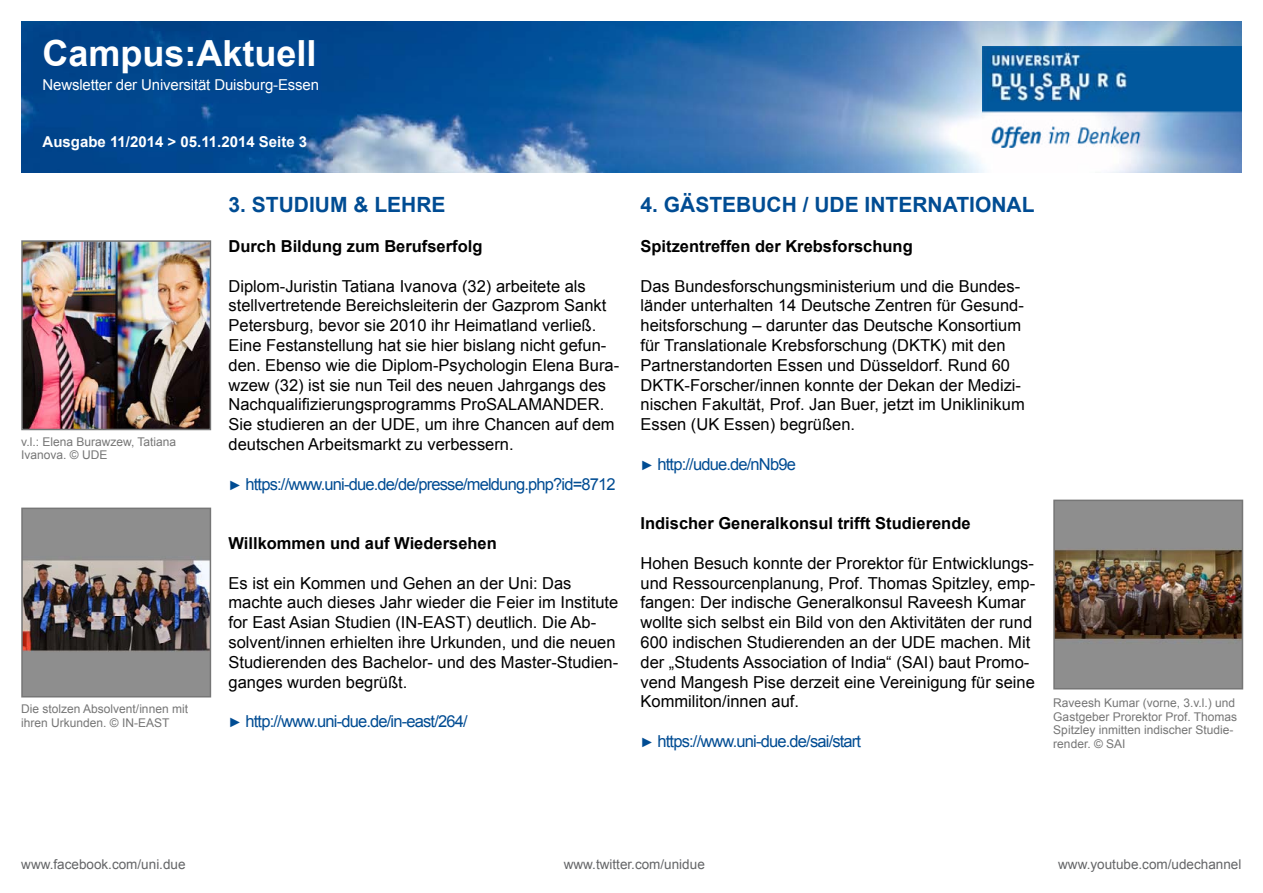
<style>
.page{position:relative;width:1263px;height:893px;background:#fff}
.page>*{position:absolute;margin:0;border:0;box-sizing:border-box;transform-origin:0 0}
.t1{font:700 36px "Arial";color:#fff}
.t2{font:700 21px "Arial";color:#004c93}
.t3{font:16.5px/19.8px "Arial";color:#000}
.t4{font:16.5px "Arial";letter-spacing:-.05em;color:#004c93}
.t5{font:700 16.5px "Arial";color:#000}
.t6{font:15px "Arial";letter-spacing:-.01em;color:#fff}
.t7{font:700 15px "Arial";color:#fff}
.t8{font:13.5px "Arial";color:#646567}
.t9{font:12px/13.5px "Arial";color:#767676}
.s1{font-size:13.5px}
</style>
<div class="page">
<img style="left:21px;top:21px;width:1221px;height:152px">
<img style="left:982px;top:47px;width:260px;height:100px">
<img style="left:24px;top:243px;width:184px;height:184px">
<div style="left:21px;top:240px;width:190px;height:190px;border:2px solid #767676"></div>
<img style="left:1056px;top:503px;width:184px;height:183px">
<div style="left:1053px;top:500px;width:190px;height:189px;border:2px solid #767676"></div>
<img style="left:24px;top:511px;width:184px;height:183px">
<div style="left:21px;top:508px;width:190px;height:189px;border:2px solid #767676"></div>
<h1 class="t1" style="left:43px;top:29px;width:276px">Campus:Aktuell</h1>
<p class="t6" style="left:43px;top:74px;width:278px">Newsletter der Universität Duisburg-Essen</p>
<p class="t7" style="left:43px;top:132px;width:266px">Ausgabe 11/2014 &gt; 05.11.2014 Seite 3</p>
<p class="t9" style="left:21px;top:435px;width:156px">v.l.: Elena Burawzew, Tatiana<br>Ivanova. © UDE</p>
<p class="t9" style="left:21px;top:703px;width:168px">Die stolzen Absolvent/innen mit ihren Urkunden. © IN-EAST</p>
<p class="t2" style="left:228px;top:191px;width:38px">3. studium</p>
<p class="t2" style="left:353px;top:191px;width:35px">&amp; leh</p>
<p class="t2" style="left:416px;top:191px;width:28px">re</p>
<p class="t5" style="left:228px;top:235px;width:255px">Durch Bildung zum Berufserfolg</p>
<p class="t3" style="left:228px;top:276px;width:392px">Diplom-Juristin Tatiana Ivanova (32) arbeitete als stellvertretende Bereichsleiterin der Gazprom Sankt Petersburg, bevor sie 2010 ihr Heimatland verließ.<br>Eine Festanstellung hat sie hier bislang nicht gefun&shy;den. Ebenso wie die Diplom-Psychologin Elena Bura&shy;wzew (32) ist sie nun Teil des neuen Jahrgangs des Nachqualifizierungsprogramms ProSALAMANDER.<br>Sie studieren an der UDE, um ihre Chancen auf dem deutschen Arbeitsmarkt zu verbessern.</p>
<p class="t4" style="left:228px;top:473px;width:389px"><span class="s1">►</span> https://www.uni-due.de/de/presse/meldung.php?id=8712</p>
<p class="t5" style="left:228px;top:532px;width:270px">Willkommen und auf Wiedersehen</p>
<p class="t3" style="left:228px;top:573px;width:391px">Es ist ein Kommen und Gehen an der Uni: Das machte auch dieses Jahr wieder die Feier im Institute for East Asian Studien (IN-EAST) deutlich. Die Ab&shy;solvent/innen erhielten ihre Urkunden, und die neuen Studierenden des Bachelor- und des Master-Studien&shy;ganges wurden begrüßt.</p>
<p class="t4" style="left:228px;top:711px;width:241px"><span class="s1">►</span> http://www.uni-due.de/in-east/264/</p>
<p class="t2" style="left:640px;top:191px;width:69px">4. gäste</p>
<p class="t2" style="left:736px;top:191px;width:31px">buch</p>
<p class="t2" style="left:803px;top:191px;width:27px">/ ude</p>
<p class="t2" style="left:864px;top:191px;width:13px">inte</p>
<p class="t2" style="left:912px;top:191px;width:28px">rnati</p>
<p class="t2" style="left:975px;top:191px;width:31px">onal</p>
<p class="t5" style="left:640px;top:235px;width:274px">Spitzentreffen der Krebsforschung</p>
<p class="t3" style="left:640px;top:276px;width:386px">Das Bundesforschungsministerium und die Bundes&shy;länder unterhalten 14 Deutsche Zentren für Gesund&shy;heitsforschung – darunter das Deutsche Konsortium für Translationale Krebsforschung (DKTK) mit den Partnerstandorten Essen und Düsseldorf. Rund 60<br>DKTK-Forscher/innen konnte der Dekan der Medizi&shy;nischen Fakultät, Prof. Jan Buer, jetzt im Uniklinikum Essen (UK Essen) begrüßen.</p>
<p class="t4" style="left:640px;top:453px;width:157px"><span class="s1">►</span> http://udue.de/nNb9e</p>
<p class="t5" style="left:640px;top:512px;width:332px">Indischer Generalkonsul trifft Studierende</p>
<p class="t3" style="left:640px;top:553px;width:396px">Hohen Besuch konnte der Prorektor für Entwicklungs&shy;und Ressourcenplanung, Prof. Thomas Spitzley, emp&shy;fangen: Der indische Generalkonsul Raveesh Kumar wollte sich selbst ein Bild von den Aktivitäten der rund 600 indischen Studierenden an der UDE machen. Mit der „Students Association of India“ (SAI) baut Promo&shy;vend Mangesh Pise derzeit eine Vereinigung für seine Kommiliton/innen auf.</p>
<p class="t4" style="left:640px;top:730px;width:222px"><span class="s1">►</span> https://www.uni-due.de/sai/start</p>
<p class="t9" style="left:1053px;top:696px;width:185px">Raveesh Kumar (vorne, 3.v.l.) und<br>Gastgeber Prorektor Prof. Thomas<br>Spitzley inmitten indischer Studie&shy;render. © SAI</p>
<p class="t8" style="left:21px;top:855px;width:166px">www.facebook.com/uni.due</p>
<p class="t8" style="left:564px;top:855px;width:143px">www.twitter.com/unidue</p>
<p class="t8" style="left:1058px;top:855px;width:185px">www.youtube.com/udechannel</p>
</div>
